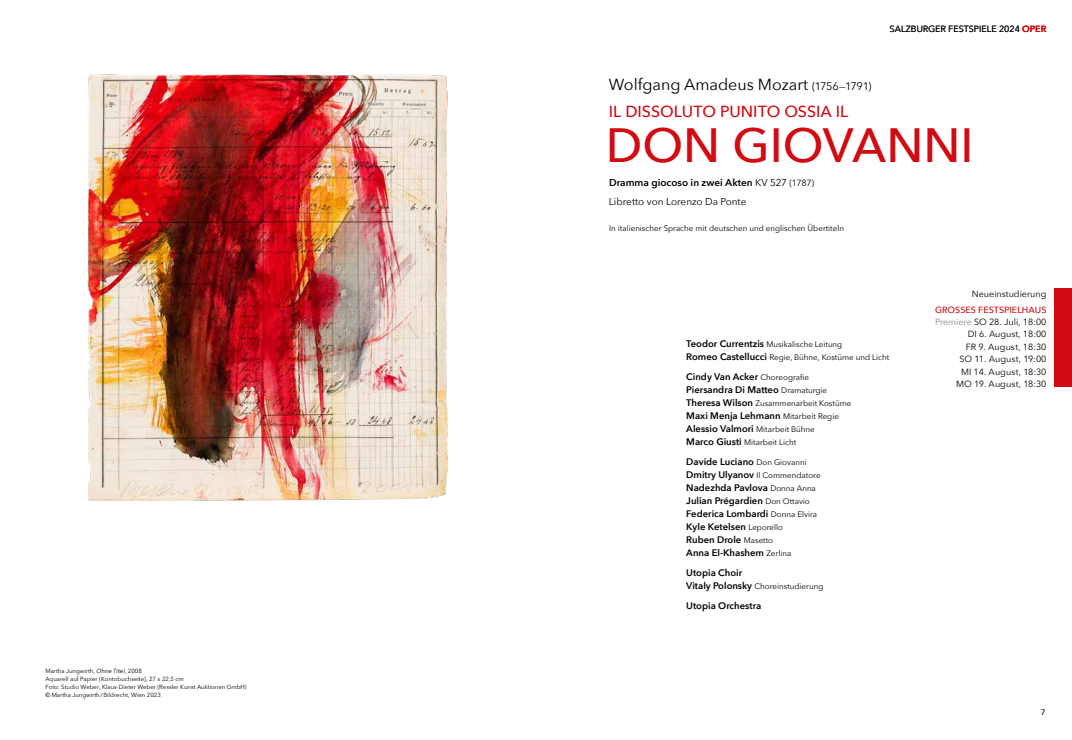
<style>
.page{position:relative;width:1072px;height:740px;background:#fff}
.page>*{position:absolute;margin:0;border:0;box-sizing:border-box;transform-origin:0 0}
.t1{font:500 48px "Avenir Next";color:#d20a11}
.t2{font:500 16px/26.8px "Avenir Next";color:#d20a11}
.t3{font:10px/18.7px "Avenir Next";color:#000}
.t4{font:600 9.5px/13px "Avenir Next";color:#000}
.t5{font:9px/12.4px "Avenir Next";color:#000;text-align:right}
.t6{font:8px/13px "Avenir Next";color:#000}
.t7{font:500 8px "Avenir Next";color:#000}
.t8{font:6px/8.3px "Avenir Next";color:#000}
.s1{font-style:italic}
.s2{font-weight:600;color:#d20a11}
.s3{font-weight:400;color:#000}
.s4{font-weight:400;font-size:11px;color:#000}
.s5{font-weight:600}
.s6{font-size:9px}
.s7{font-weight:600;font-size:9.5px}
.s8{font-weight:400;font-size:8px}
.s9{font-weight:500;color:#d20a11}
.s10{color:#878787}
</style>
<div class="page">
<div style="left:1054px;top:288px;width:17px;height:99px;background:#d20a11"></div>
<img style="left:83px;top:74px;width:365px;height:427px">
<p class="t8" style="left:45px;top:666px;width:203px">Martha Jungwirth, <span class="s1">Ohne Titel</span>, 2008<br>Aquarell auf Papier (Kontobuchseite), 27 x 22,5 cm<br>Foto: Studio Weber, Klaus-Dieter Weber (Ressler Kunst Auktionen GmbH) © Martha Jungwirth/Bildrecht, Wien 2023</p>
<p class="t5" style="left:889px;top:22px;width:158px">SALZBURGER FESTSPIELE 2024 <span class="s2">OPER</span></p>
<h2 class="t2" style="left:609px;top:70px;width:264px"><span class="s3">Wolfgang Amadeus Mozart</span> <span class="s4">(1756—1791)<br></span>IL DISSOLUTO PUNITO OSSIA IL</h2>
<h1 class="t1" style="left:606px;top:104px;width:369px">DON GIOVANNI</h1>
<p class="t3" style="left:609px;top:173px;width:207px"><span class="s5">Dramma giocoso in zwei Akten</span> KV 527 <span class="s6">(1787)<br></span>Libretto von Lorenzo Da Ponte</p>
<p class="t6" style="left:609px;top:221px;width:236px">In italienischer Sprache mit deutschen und englischen Übertiteln</p>
<p class="t6" style="left:686px;top:337px;width:205px"><span class="s7">Teodor Currentzis</span> Musikalische Leitung<br><span class="s7">Romeo Castellucci</span> Regie, Bühne, Kostüme und Licht</p>
<p class="t4" style="left:686px;top:370px;width:142px">Cindy Van Acker <span class="s8">Choreografie<br></span>Piersandra Di Matteo <span class="s8">Dramaturgie</span></p>
<p class="t6" style="left:686px;top:396px;width:166px"><span class="s7">Theresa Wilson</span> Zusammenarbeit Kostüme</p>
<p class="t4" style="left:686px;top:409px;width:154px">Maxi Menja Lehmann <span class="s8">Mitarbeit Regie<br></span>Alessio Valmori <span class="s8">Mitarbeit Bühne</span></p>
<p class="t6" style="left:686px;top:435px;width:112px"><span class="s7">Marco Giusti</span> Mitarbeit Licht</p>
<p class="t4" style="left:686px;top:455px;width:122px">Davide Luciano <span class="s8">Don Giovanni</span></p>
<p class="t6" style="left:686px;top:468px;width:136px"><span class="s7">Dmitry Ulyanov</span> Il Commendatore</p>
<p class="t4" style="left:686px;top:481px;width:132px">Nadezhda Pavlova <span class="s8">Donna Anna<br></span>Julian Prégardien <span class="s8">Don Ottavio<br></span>Federica Lombardi <span class="s8">Donna Elvira<br></span>Kyle Ketelsen <span class="s8">Leporello<br></span>Ruben Drole <span class="s8">Masetto<br></span>Anna El-Khashem <span class="s8">Zerlina</span></p>
<p class="t4" style="left:686px;top:566px;width:57px">Utopia Choir</p>
<p class="t6" style="left:686px;top:579px;width:139px"><span class="s7">Vitaly Polonsky</span> Choreinstudierung</p>
<p class="t4" style="left:686px;top:599px;width:76px">Utopia Orchestra</p>
<p class="t5" style="left:972px;top:287px;width:76px">Neueinstudierung</p>
<p class="t5" style="left:935px;top:303px;width:113px"><span class="s9">GROSSES FESTSPIELHAUS<br></span><span class="s10">Premiere</span> SO 28. Juli, 18:00<br>DI 6. August, 18:00<br>FR 9. August, 18:30<br>SO 11. August, 19:00<br>MI 14. August, 18:30<br>MO 19. August, 18:30</p>
<p class="t7" style="left:1040px;top:705px;width:6px">7</p>
</div>
